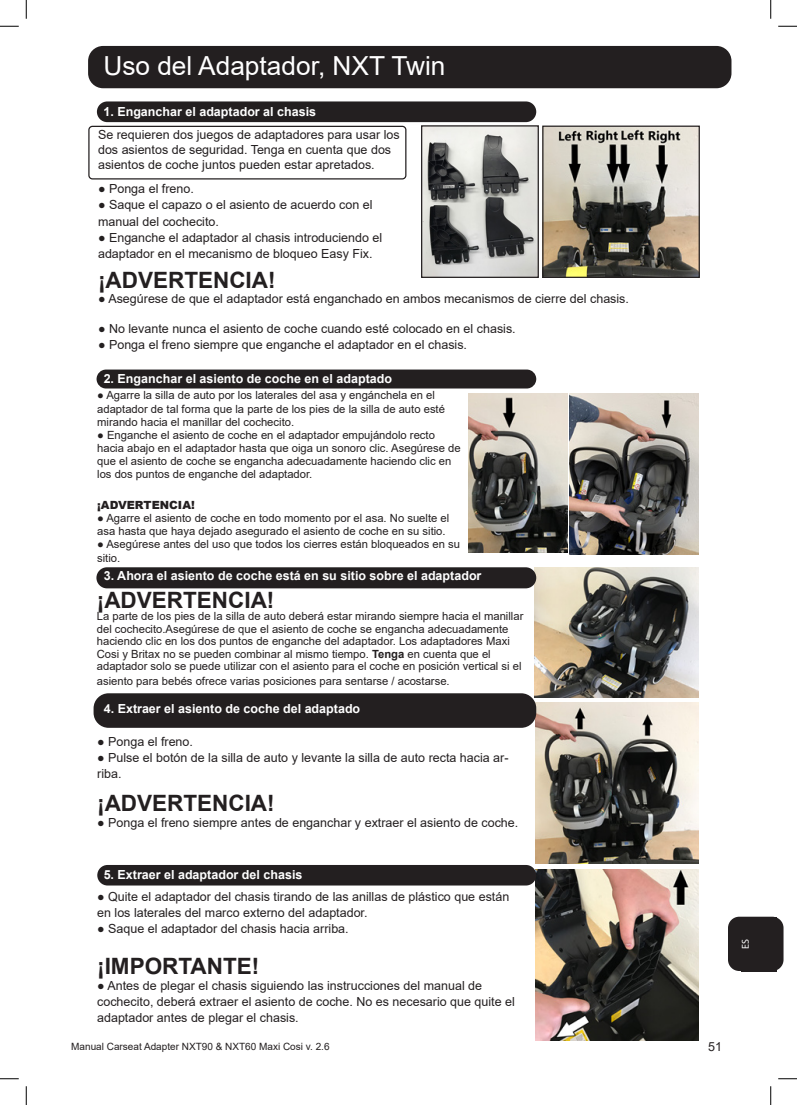
<style>
.page{position:relative;width:797px;height:1105px;background:#fff}
.page>*{position:absolute;margin:0;border:0;box-sizing:border-box;transform-origin:0 0}
.Headline_Left{font:26.25px "Arial";color:#fff}
.t1{font:700 22.5px "Arial";color:#231f20}
.t2{font:12.5px/16.2px "Arial";color:#231f20}
.Body_Text_with_HD{font:700 12.5px "Arial";color:#fff}
.t3{font:11.25px/13.1px "Arial";color:#231f20}
.t4{font:900 11.25px "Arial";color:#231f20}
.t5{font:10px "Arial";color:#231f20}
.t6{font:10px "Myriad Pro";color:#fff}
.s1{font-weight:700}
</style>
<div class="page">
<img style="left:423px;top:127px;width:114px;height:149px">
<div style="left:421px;top:125px;width:118px;height:153px;border:1px solid #231f20"></div>
<img style="left:544px;top:128px;width:154px;height:148px">
<div style="left:542px;top:126px;width:158px;height:152px;border:1px solid #231f20"></div>
<img style="left:468px;top:393px;width:100px;height:159px">
<img style="left:570px;top:393px;width:128px;height:161px">
<img style="left:534px;top:567px;width:164px;height:131px">
<img style="left:535px;top:703px;width:164px;height:161px">
<img style="left:535px;top:869px;width:164px;height:171px">
<div style="left:88px;top:46px;width:643px;height:42px;background:#231f20;border-radius:15px"></div>
<div style="left:97px;top:101px;width:439px;height:21px;background:#231f20;border-radius:10px"></div>
<div style="left:97px;top:370px;width:439px;height:18px;background:#231f20;border-radius:9px"></div>
<div style="left:96px;top:567px;width:440px;height:21px;background:#231f20;border-radius:11px"></div>
<div style="left:94px;top:693px;width:442px;height:35px;background:#231f20;border-radius:15px"></div>
<div style="left:97px;top:865px;width:439px;height:20px;background:#231f20;border-radius:10px"></div>
<div style="left:728px;top:917px;width:55px;height:54px;background:#231f20;border-radius:11px"></div>
<div style="left:741px;top:917px;width:35px;height:54px;background:#231f20"></div>
<div style="left:88px;top:126px;width:318px;height:53px;border:1px solid #231f20;border-radius:4px"></div>
<svg style="left:0;top:25px;width:19px;height:2px"></svg>
<svg style="left:778px;top:25px;width:19px;height:2px"></svg>
<svg style="left:0;top:1078px;width:19px;height:1px"></svg>
<svg style="left:778px;top:1078px;width:19px;height:1px"></svg>
<svg style="left:25px;top:0;width:2px;height:19px"></svg>
<svg style="left:25px;top:1086px;width:2px;height:19px"></svg>
<svg style="left:770px;top:0;width:1px;height:19px"></svg>
<svg style="left:770px;top:1086px;width:1px;height:19px"></svg>
<p class="Headline_Left" style="left:103px;top:48px;width:343px">Uso del Adaptador, NXT Twin</p>
<p class="Body_Text_with_HD" style="left:103px;top:103px;width:214px">1. Enganchar el adaptador al chasis</p>
<p class="t2" style="left:98px;top:127px;width:303px;line-height:15px">Se requieren dos juegos de adaptadores para usar los dos asientos de seguridad. Tenga en cuenta que dos asientos de coche juntos pueden estar apretados.</p>
<p class="t2" style="left:98px;top:181px;width:97px">● Ponga el freno.</p>
<p class="t2" style="left:98px;top:197px;width:276px">● Saque el capazo o el asiento de acuerdo con el manual del cochecito.</p>
<p class="t2" style="left:98px;top:229px;width:286px">● Enganche el adaptador al chasis introduciendo el adaptador en el mecanismo de bloqueo Easy Fix.</p>
<p class="t1" style="left:98px;top:264px;width:179px">¡ADVERTENCIA!</p>
<p class="t2" style="left:98px;top:290px;width:532px">● Asegúrese de que el adaptador está enganchado en ambos mecanismos de cierre del chasis.</p>
<p class="t2" style="left:98px;top:320px;width:419px">● No levante nunca el asiento de coche cuando esté colocado en el chasis.</p>
<p class="t2" style="left:98px;top:337px;width:370px">● Ponga el freno siempre que enganche el adaptador en el chasis.</p>
<p class="Body_Text_with_HD" style="left:104px;top:370px;width:290px">2. Enganchar el asiento de coche en el adaptado</p>
<p class="t3" style="left:97px;top:389px;width:349px">● Agarre la silla de auto por los laterales del asa y engánchela en el adaptador de tal forma que la parte de los pies de la silla de auto esté mirando hacia el manillar del cochecito.</p>
<p class="t3" style="left:97px;top:428px;width:365px">● Enganche el asiento de coche en el adaptador empujándolo recto hacia abajo en el adaptador hasta que oiga un sonoro clic. Asegúrese de que el asiento de coche se engancha adecuadamente haciendo clic en los dos puntos de enganche del adaptador.</p>
<p class="t4" style="left:97px;top:497px;width:99px">¡ADVERTENCIA!</p>
<p class="t3" style="left:97px;top:511px;width:353px">● Agarre el asiento de coche en todo momento por el asa. No suelte el asa hasta que haya dejado asegurado el asiento de coche en su sitio.</p>
<p class="t3" style="left:97px;top:537px;width:364px;line-height:13.5px">● Asegúrese antes del uso que todos los cierres están bloqueados en su sitio.</p>
<p class="Body_Text_with_HD" style="left:104px;top:567px;width:379px">3. Ahora el asiento de coche está en su sitio sobre el adaptador</p>
<p class="t1" style="left:97px;top:584px;width:179px">¡ADVERTENCIA!</p>
<p class="t3" style="left:97px;top:610px;width:428px;line-height:12.5px">La parte de los pies de la silla de auto deberá estar mirando siempre hacia el manillar del cochecito.Asegúrese de que el asiento de coche se engancha adecuadamente haciendo clic en los dos puntos de enganche del adaptador. Los adaptadores Maxi Cosi y Britax no se pueden combinar al mismo tiempo. <span class="s1">Tenga</span> en cuenta que el adaptador solo se puede utilizar con el asiento para el coche en posición vertical si el</p>
<p class="t3" style="left:97px;top:675px;width:354px">asiento para bebés ofrece varias posiciones para sentarse / acostarse.</p>
<p class="Body_Text_with_HD" style="left:104px;top:699px;width:258px">4. Extraer el asiento de coche del adaptado</p>
<p class="t2" style="left:97px;top:733px;width:97px">● Ponga el freno.</p>
<p class="t2" style="left:97px;top:749px;width:413px">● Pulse el botón de la silla de auto y levante la silla de auto recta hacia ar&shy;riba.</p>
<p class="t1" style="left:97px;top:787px;width:179px">¡ADVERTENCIA!</p>
<p class="t2" style="left:97px;top:814px;width:422px">● Ponga el freno siempre antes de enganchar y extraer el asiento de coche.</p>
<p class="Body_Text_with_HD" style="left:104px;top:866px;width:200px">5. Extraer el adaptador del chasis</p>
<p class="t2" style="left:97px;top:888px;width:413px">● Quite el adaptador del chasis tirando de las anillas de plástico que están en los laterales del marco externo del adaptador.</p>
<p class="t2" style="left:97px;top:920px;width:253px">● Saque el adaptador del chasis hacia arriba.</p>
<p class="t1" style="left:97px;top:950px;width:164px">¡IMPORTANTE!</p>
<p class="t2" style="left:97px;top:977px;width:419px">● Antes de plegar el chasis siguiendo las instrucciones del manual de cochecito, deberá extraer el asiento de coche. No es necesario que quite el adaptador antes de plegar el chasis.</p>
<p class="t5" style="left:71px;top:1039px;width:260px">Manual Carseat Adapter NXT90 &amp; NXT60 Maxi Cosi v. 2.6</p>
<p class="t2" style="left:708px;top:1039px;width:15px">51</p>
<p class="t6" style="left:739px;top:949px;width:11px;rotate:-90deg">ES</p>
</div>
